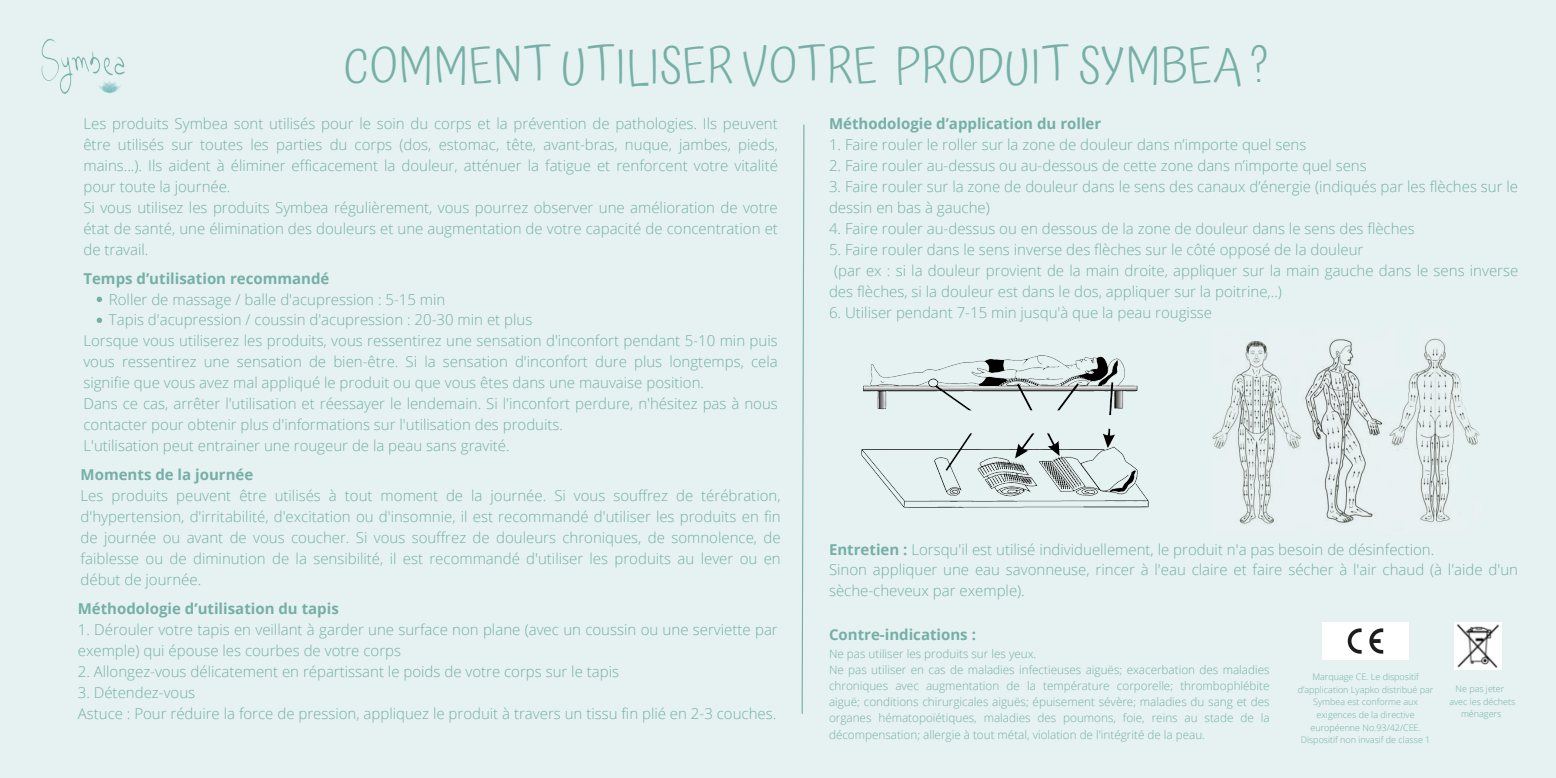
<style>
.page{position:relative;width:1556px;height:778px;background:#fff}
.page>*{position:absolute;margin:0;border:0;box-sizing:border-box;transform-origin:0 0}
.t1{font:300 48.6px "Atma";color:#75afa6}
.t2{font:300 15px/20.9px "Open Sans";color:#75afa6}
.t3{font:700 15px "Open Sans";color:#75afa6}
.t4{font:300 11.7px/16.2px "Open Sans";color:#75afa6}
.t5{font:300 9px/12.6px "Open Sans";color:#75afa6;text-align:center}
.s1{font-weight:700}
</style>
<div class="page">
<div style="left:0;top:0;width:1555px;height:778px;background:#e5f2f1"></div>
<img style="left:41px;top:38px;width:84px;height:56px">
<svg style="left:801px;top:124px;width:4px;height:590px"></svg>
<img style="left:861px;top:355px;width:288px;height:153px">
<img style="left:1454px;top:622px;width:47px;height:47px">
<img style="left:1322px;top:622px;width:86px;height:38px">
<img style="left:1212px;top:338px;width:268px;height:186px">
<svg style="left:97px;top:297px;width:5px;height:5px"></svg>
<svg style="left:97px;top:317px;width:5px;height:6px"></svg>
<h1 class="t1" style="left:343px;top:37px;width:925px">COMMENT UTILISER VOTRE PRODUIT SYMBEA ?</h1>
<p class="t2" style="left:83px;top:113px;width:696px">Les produits Symbea sont utilisés pour le soin du corps et la prévention de pathologies. Ils peuvent être utilisés sur toutes les parties du corps (dos, estomac, tête, avant-bras, nuque, jambes, pieds, mains...). Ils aident à éliminer efficacement la douleur, atténuer la fatigue et renforcent votre vitalité pour toute la journée.<br>Si vous utilisez les produits Symbea régulièrement, vous pourrez observer une amélioration de votre état de santé, une élimination des douleurs et une augmentation de votre capacité de concentration et de travail.</p>
<p class="t3" style="left:83px;top:267px;width:247px">Temps d’utilisation recommandé</p>
<p class="t2" style="left:109px;top:288px;width:425px">Roller de massage / balle d'acupression : 5-15 min<br>Tapis d'acupression / coussin d'acupression : 20-30 min et plus</p>
<p class="t2" style="left:83px;top:330px;width:696px">Lorsque vous utiliserez les produits, vous ressentirez une sensation d'inconfort pendant 5-10 min puis vous ressentirez une sensation de bien-être. Si la sensation d'inconfort dure plus longtemps, cela signifie que vous avez mal appliqué le produit ou que vous êtes dans une mauvaise position.<br>Dans ce cas, arrêter l'utilisation et réessayer le lendemain. Si l'inconfort perdure, n'hésitez pas à nous contacter pour obtenir plus d'informations sur l'utilisation des produits.<br>L'utilisation peut entrainer une rougeur de la peau sans gravité.</p>
<p class="t3" style="left:81px;top:464px;width:174px">Moments de la journée</p>
<p class="t2" style="left:81px;top:484px;width:701px;text-align:justify">Les produits peuvent être utilisés à tout moment de la journée. Si vous souffrez de térébration, d'hypertension, d'irritabilité, d'excitation ou d'insomnie, il est recommandé d'utiliser les produits en fin de journée ou avant de vous coucher. Si vous souffrez de douleurs chroniques, de somnolence, de faiblesse ou de diminution de la sensibilité, il est recommandé d'utiliser les produits au lever ou en début de journée.</p>
<p class="t3" style="left:78px;top:598px;width:262px">Méthodologie d’utilisation du tapis</p>
<p class="t2" style="left:78px;top:619px;width:701px">1. Dérouler votre tapis en veillant à garder une surface non plane (avec un coussin ou une serviette par exemple) qui épouse les courbes de votre corps</p>
<p class="t2" style="left:78px;top:661px;width:543px">2. Allongez-vous délicatement en répartissant le poids de votre corps sur le tapis</p>
<p class="t2" style="left:78px;top:681px;width:700px">3. Détendez-vous<br>Astuce : Pour réduire la force de pression, appliquez le produit à travers un tissu fin plié en 2-3 couches.</p>
<p class="t3" style="left:829px;top:113px;width:274px">Méthodologie d’application du roller</p>
<p class="t2" style="left:829px;top:134px;width:479px">1. Faire rouler le roller sur la zone de douleur dans n’importe quel sens</p>
<p class="t2" style="left:829px;top:155px;width:539px">2. Faire rouler au-dessus ou au-dessous de cette zone dans n’importe quel sens</p>
<p class="t2" style="left:829px;top:176px;width:690px">3. Faire rouler sur la zone de douleur dans le sens des canaux d’énergie (indiqués par les flèches sur le dessin en bas à gauche)</p>
<p class="t2" style="left:829px;top:218px;width:587px">4. Faire rouler au-dessus ou en dessous de la zone de douleur dans le sens des flèches</p>
<p class="t2" style="left:829px;top:239px;width:536px">5. Faire rouler dans le sens inverse des flèches sur le côté opposé de la douleur</p>
<p class="t2" style="left:834px;top:259px;width:685px">(par ex : si la douleur provient de la main droite, appliquer sur la main gauche dans le sens inverse</p>
<p class="t2" style="left:829px;top:280px;width:454px">des flèches, si la douleur est dans le dos, appliquer sur la poitrine,..)</p>
<p class="t2" style="left:829px;top:301px;width:384px">6. Utiliser pendant 7-15 min jusqu'à que la peau rougisse</p>
<p class="t2" style="left:829px;top:538px;width:690px"><span class="s1">Entretien :</span> Lorsqu'il est utilisé individuellement, le produit n'a pas besoin de désinfection.<br>Sinon appliquer une eau savonneuse, rincer à l'eau claire et faire sécher à l'air chaud (à l'aide d'un sèche-cheveux par exemple).</p>
<p class="t3" style="left:829px;top:624px;width:148px">Contre-indications :</p>
<p class="t4" style="left:829px;top:645px;width:442px">Ne pas utiliser les produits sur les yeux.<br>Ne pas utiliser en cas de maladies infectieuses aiguës; exacerbation des maladies chroniques avec augmentation de la température corporelle; thrombophlébite aiguë; conditions chirurgicales aiguës; épuisement sévère; maladies du sang et des organes hématopoïétiques, maladies des poumons, foie, reins au stade de la décompensation; allergie à tout métal, violation de l'intégrité de la peau.</p>
<p class="t5" style="left:1297px;top:670px;width:137px">Marquage CE. Le dispositif d’application Lyapko distribué par<br>Symbea est conforme aux exigences de la directive européenne No.93/42/CEE.<br>Dispositif non invasif de classe 1</p>
<p class="t5" style="left:1449px;top:682px;width:67px">Ne pas jeter avec les déchets ménagers</p>
</div>
